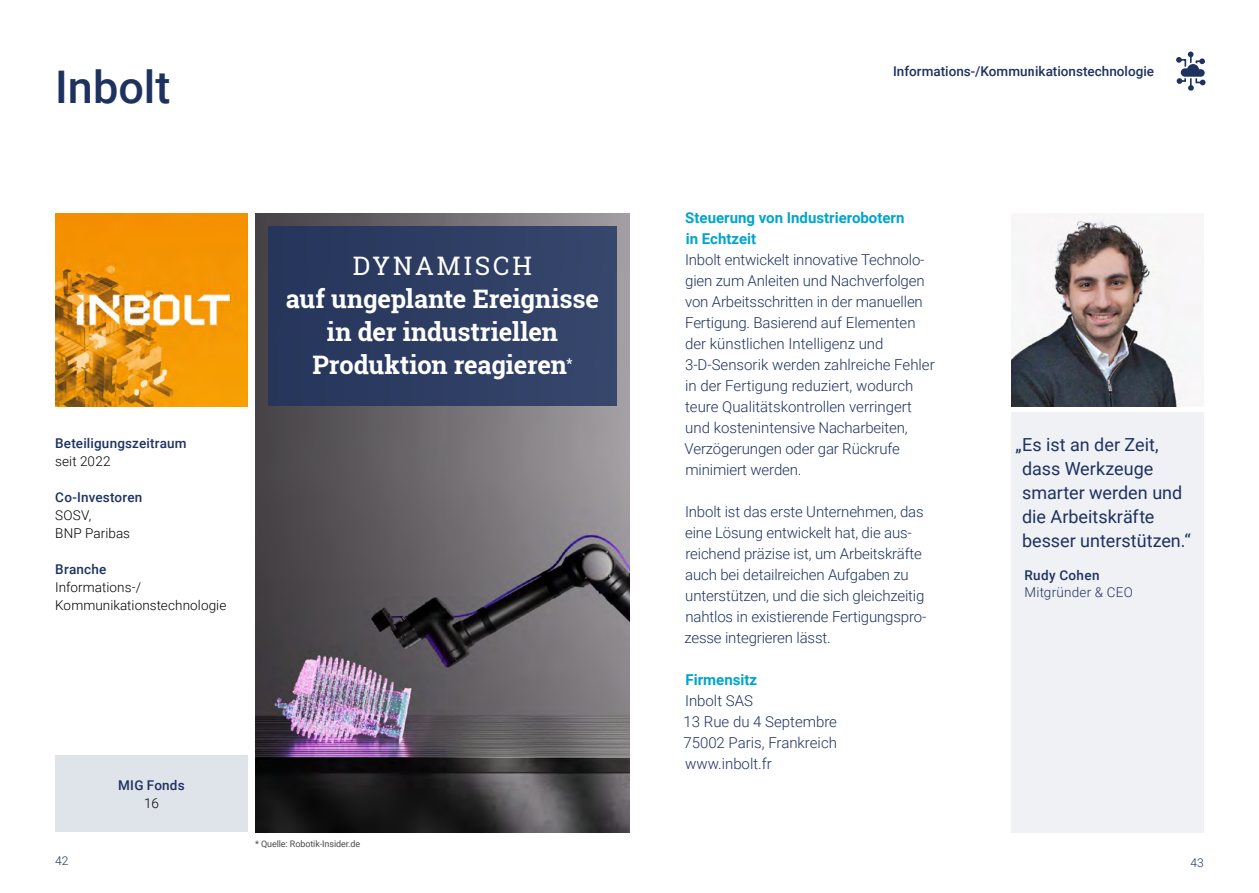
<style>
.page{position:relative;width:1259px;height:893px;background:#fff}
.page>*{position:absolute;margin:0;border:0;box-sizing:border-box;transform-origin:0 0}
.t1{font:500 45px "Roboto";color:#1e3260}
.t2{font:700 25.5px/33px "Roboto Slab";letter-spacing:-.01em;color:#fff;text-align:center}
.t3{font:25.5px "Roboto Slab";letter-spacing:.11em;color:#fff}
.t4{font:18px/24px "Roboto";color:#1e3260}
.t5{font:300 15px/21px "Roboto";letter-spacing:-.01em;color:#1e3260}
.t6{font:700 15px/21px "Roboto";color:#00a5ce}
.t7{font:500 13.5px "Roboto";letter-spacing:.005em;color:#1e3260}
.t8{font:300 13.5px/18px "Roboto";letter-spacing:.005em;color:#000}
.t9{font:300 13.5px "Roboto";letter-spacing:.015em;color:#1e3260}
.t10{font:500 13.5px "Roboto";letter-spacing:.025em;color:#1e3260}
.t11{font:300 12px "Roboto";color:#1e3260}
.t12{font:9px "Roboto";letter-spacing:-.01em;color:#4a4a49}
</style>
<div class="page">
<svg style="left:1176px;top:52px;width:30px;height:39px"></svg>
<img style="left:55px;top:214px;width:193px;height:192px">
<div style="left:55px;top:755px;width:193px;height:77px;background:#dfe4ea"></div>
<img style="left:1011px;top:214px;width:190px;height:192px">
<div style="left:1011px;top:412px;width:192px;height:420px;background:#eff1f5"></div>
<img style="left:255px;top:214px;width:374px;height:618px">
<div style="left:268px;top:226px;width:349px;height:180px;background:#2e3d63"></div>
<h1 class="t1" style="left:55px;top:56px;width:117px">Inbolt</h1>
<p class="t7" style="left:893px;top:62px;width:262px">Informations-/Kommunikationstechnologie</p>
<p class="t7" style="left:55px;top:433px;width:133px">Beteiligungszeitraum</p>
<p class="t8" style="left:55px;top:451px;width:57px">seit 2022</p>
<p class="t7" style="left:55px;top:487px;width:89px">Co-Investoren</p>
<p class="t8" style="left:55px;top:505px;width:76px">SOSV,<br>BNP Paribas</p>
<p class="t7" style="left:55px;top:559px;width:53px">Branche</p>
<p class="t8" style="left:55px;top:577px;width:172px">Informations-/<br>Kommunikationstechnologie</p>
<h2 class="t3" style="left:353px;top:248px;width:181px">DYNAMISCH</h2>
<h2 class="t2" style="left:286px;top:282px;width:315px">auf ungeplante Ereignisse in der industriellen<br>Produktion reagieren<sup>*</sup></h2>
<p class="t7" style="left:118px;top:775px;width:68px">MIG Fonds</p>
<p class="t8" style="left:144px;top:793px;width:16px">16</p>
<p class="t12" style="left:255px;top:838px;width:106px">* Quelle: Robotik-Insider.de</p>
<p class="t6" style="left:685px;top:207px;width:221px">Steuerung von Industrierobotern in Echtzeit</p>
<p class="t5" style="left:684px;top:249px;width:252px">Inbolt entwickelt innovative Technolo&shy;gien zum Anleiten und Nachverfolgen von Arbeitsschritten in der manuellen Fertigung. Basierend auf Elementen der künstlichen Intelligenz und 3-D-Sensorik werden zahlreiche Fehler in der Fertigung reduziert, wodurch teure Qualitätskontrollen verringert und kostenintensive Nacharbeiten, Verzögerungen oder gar Rückrufe minimiert werden.</p>
<p class="t5" style="left:684px;top:501px;width:243px">Inbolt ist das erste Unternehmen, das eine Lösung entwickelt hat, die aus&shy;reichend präzise ist, um Arbeitskräfte auch bei detailreichen Aufgaben zu unterstützen, und die sich gleichzeitig nahtlos in existierende Fertigungspro&shy;zesse integrieren lässt.</p>
<p class="t6" style="left:685px;top:669px;width:73px">Firmensitz</p>
<p class="t5" style="left:683px;top:690px;width:155px">Inbolt SAS<br>13 Rue du 4 Septembre<br>75002 Paris, Frankreich www.inbolt.fr</p>
<p class="t4" style="left:1022px;top:432px;width:170px;text-indent:-7px">„Es ist an der Zeit, dass Werkzeuge smarter werden und die Arbeitskräfte besser unterstützen.“</p>
<p class="t10" style="left:1024px;top:566px;width:76px">Rudy Cohen</p>
<p class="t9" style="left:1024px;top:582px;width:110px">Mitgründer &amp; CEO</p>
<p class="t11" style="left:55px;top:853px;width:15px">42</p>
<p class="t11" style="left:1190px;top:854px;width:15px">43</p>
</div>
